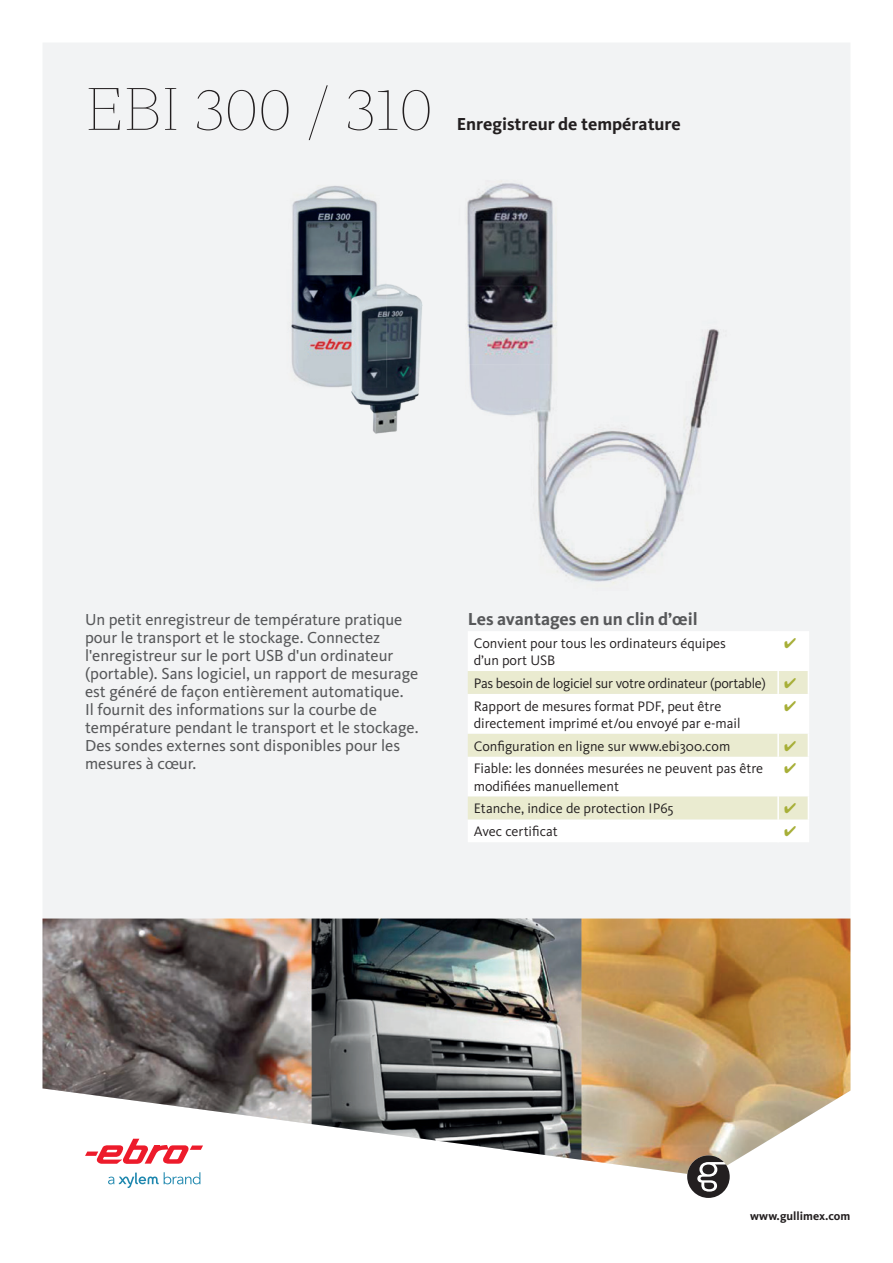
<style>
.page{position:relative;width:893px;height:1263px;background:#fff}
.page>*{position:absolute;margin:0;border:0;box-sizing:border-box;transform-origin:0 0}
.Kop{font:100 61.5px "Periodico Display";color:#231f20}
.Kop-2{font:700 18px "Kievit OT";color:#57585a}
.intro{font:700 18px "Kievit OT";color:#231f20}
.Kop-3{font:16.5px/18px "Kievit OT";color:#57585a}
.Body{font:14.25px/17.1px "Kievit OT";color:#231f20}
.Body-2{font:14.25px "Kievit OT";letter-spacing:-.02em;color:#231f20}
.Body-3{font:700 12px "Kievit OT";color:#231f20}
.s1{font-family:"Myriad Pro"}
</style>
<div class="page">
<div style="left:43px;top:43px;width:807px;height:875px;background:#f2f3f4"></div>
<img style="left:43px;top:918px;width:807px;height:256px">
<div style="left:85px;top:1139px;width:118px;height:49px;background:#fff"></div>
<svg style="left:108px;top:1172px;width:92px;height:16px"></svg>
<svg style="left:85px;top:1139px;width:118px;height:25px"></svg>
<img style="left:448px;top:162px;width:299px;height:438px">
<img style="left:282px;top:183px;width:149px;height:257px">
<svg style="left:687px;top:1155px;width:43px;height:43px"></svg>
<svg style="left:468px;top:631px;width:340px;height:211px"></svg>
<svg style="left:468px;top:671px;width:340px;height:148px"></svg>
<hr style="left:777px;top:631px;width:2px;height:40px;background:#fff">
<hr style="left:808px;top:631px;width:1px;height:40px;background:#fff">
<hr style="left:777px;top:671px;width:2px;height:23px;background:#fff">
<svg style="left:808px;top:671px;width:1px;height:23px"></svg>
<hr style="left:777px;top:694px;width:2px;height:40px;background:#fff">
<hr style="left:808px;top:694px;width:1px;height:40px;background:#fff">
<hr style="left:777px;top:734px;width:2px;height:23px;background:#fff">
<svg style="left:808px;top:734px;width:1px;height:23px"></svg>
<hr style="left:777px;top:757px;width:2px;height:39px;background:#fff">
<hr style="left:808px;top:757px;width:1px;height:39px;background:#fff">
<hr style="left:777px;top:796px;width:2px;height:23px;background:#fff">
<hr style="left:777px;top:819px;width:2px;height:23px;background:#fff">
<svg style="left:808px;top:796px;width:1px;height:46px"></svg>
<svg style="left:785px;top:638px;width:11px;height:10px"></svg>
<svg style="left:785px;top:678px;width:11px;height:10px"></svg>
<svg style="left:785px;top:700px;width:11px;height:11px"></svg>
<svg style="left:785px;top:740px;width:11px;height:11px"></svg>
<svg style="left:785px;top:763px;width:11px;height:11px"></svg>
<svg style="left:785px;top:803px;width:11px;height:10px"></svg>
<svg style="left:785px;top:826px;width:11px;height:10px"></svg>
<p class="Kop" style="left:85px;top:76px;width:349px">EBI 300 / 310</p>
<p class="intro" style="left:457px;top:113px;width:226px">Enregistreur de température</p>
<p class="Kop-3" style="left:85px;top:610px;width:335px">Un petit enregistreur de température pratique pour le transport et le stockage. Connectez l'enregistreur sur le port USB d'un ordinateur (portable). Sans logiciel, un rapport de mesurage est généré de façon entièrement automatique.<br>Il fournit des informations sur la courbe de température pendant le transport et le stockage.<br>Des sondes externes sont disponibles pour les mesure<span class="s1">s à cœ</span>ur.</p>
<p class="Kop-2" style="left:468px;top:608px;width:231px">Les avantages en un clin d’œil</p>
<p class="Body" style="left:474px;top:634px;width:254px">Convient pour tous les ordinateurs équipes d’un port USB</p>
<p class="Body-2" style="left:474px;top:674px;width:294px">Pas besoin de logiciel sur votre ordinateur (portable)</p>
<p class="Body" style="left:474px;top:697px;width:268px">Rapport de mesures format PDF, peut être directement imprimé et/ou envoyé par e-mail</p>
<p class="Body" style="left:474px;top:737px;width:258px">Configuration en ligne sur www.ebi300.com</p>
<p class="Body" style="left:474px;top:760px;width:291px">Fiable: les données mesurées ne peuvent pas être modifiées manuellement</p>
<p class="Body" style="left:474px;top:800px;width:201px">Etanche, indice de protection IP65</p>
<p class="Body" style="left:474px;top:823px;width:86px">Avec certificat</p>
<p class="Body-3" style="left:750px;top:1209px;width:102px">www.gullimex.com</p>
</div>
